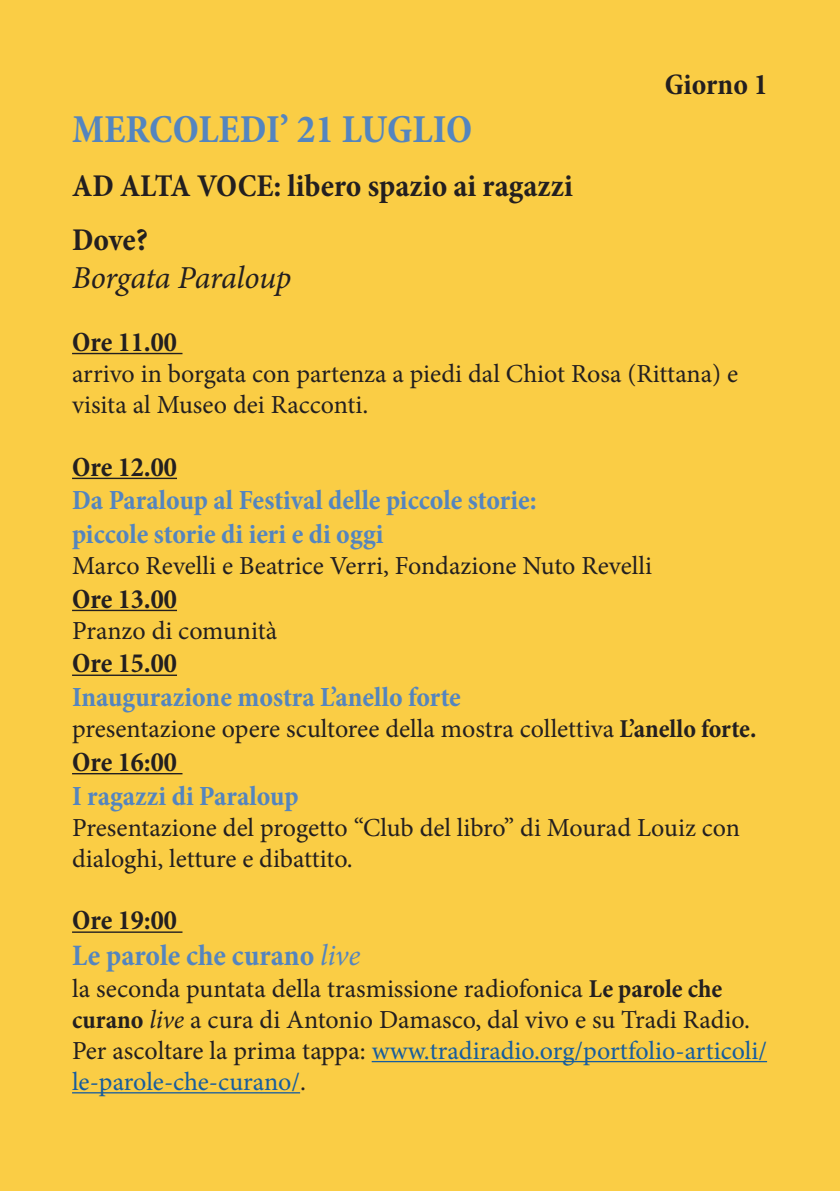
<style>
.page{position:relative;width:840px;height:1191px;background:#fff}
.page>*{position:absolute;margin:0;border:0;box-sizing:border-box;transform-origin:0 0}
.t1{font:700 condensed 40px "Minion Pro";color:#5485bf}
.t2{font:700 condensed 32px "Minion Pro";color:#231f20}
.t3{font:italic 32px "Minion Pro";letter-spacing:-.01em;color:#231f20}
.t4{font:700 condensed 30px "Minion Pro";color:#5485bf}
.t5{font:700 condensed 30px "Minion Pro";color:#231f20}
.t6{font:700 condensed 28px "Minion Pro";color:#5485bf}
.t7{font:700 condensed 28px "Minion Pro";color:#231f20}
.t8{font:26px/31.2px "Minion Pro";color:#231f20}
.t9{font:26px/31.2px "Minion Pro";color:#175d9e}
.s1{font-weight:700;font-stretch:condensed}
.s2{font-weight:400;font-style:italic;font-stretch:normal}
.s3{font-style:italic}
.s4{color:#231f20}
</style>
<div class="page">
<div style="left:0;top:0;width:839px;height:1191px;background:#facd45"></div>
<hr style="left:72px;top:353px;width:110px;height:1px;background:#231f20">
<hr style="left:72px;top:478px;width:105px;height:1px;background:#231f20">
<hr style="left:72px;top:610px;width:105px;height:1px;background:#231f20">
<hr style="left:72px;top:674px;width:105px;height:2px;background:#231f20">
<hr style="left:72px;top:773px;width:110px;height:1px;background:#231f20">
<hr style="left:72px;top:931px;width:110px;height:2px;background:#231f20">
<hr style="left:371px;top:1061px;width:395px;height:1px;background:#175d9e">
<hr style="left:72px;top:1092px;width:228px;height:1px;background:#175d9e">
<hr style="left:839px;top:0;width:1px;height:1191px;background:#facd45">
<p class="t5" style="left:664px;top:64px;width:104px">Giorno 1</p>
<p class="t1" style="left:72px;top:101px;width:401px">MERCOLEDI’ 21 LUGLIO</p>
<p class="t2" style="left:72px;top:164px;width:502px">AD ALTA VOCE: libero spazio ai ragazzi</p>
<p class="t2" style="left:72px;top:218px;width:78px">Dove?</p>
<p class="t3" style="left:72px;top:256px;width:221px">Borgata Paraloup</p>
<p class="t7" style="left:72px;top:322px;width:106px">Ore 11.00</p>
<p class="t8" style="left:72px;top:358px;width:667px">arrivo in borgata con partenza a piedi dal Chiot Rosa (Rittana) e</p>
<p class="t8" style="left:72px;top:389px;width:297px">visita al Museo dei Racconti.</p>
<p class="t7" style="left:72px;top:447px;width:106px">Ore 12.00</p>
<p class="t6" style="left:72px;top:481px;width:466px">Da Paraloup al Festival delle piccole storie:</p>
<p class="t6" style="left:72px;top:514px;width:313px">piccole storie di ieri e di oggi</p>
<p class="t8" style="left:72px;top:550px;width:581px">Marco Revelli e Beatrice Verri, Fondazione Nuto Revelli</p>
<p class="t7" style="left:72px;top:579px;width:106px">Ore 13.00</p>
<p class="t8" style="left:72px;top:615px;width:207px">Pranzo di comunità</p>
<p class="t7" style="left:72px;top:644px;width:106px">Ore 15.00</p>
<p class="t6" style="left:72px;top:678px;width:390px">Inaugurazione mostra L’anello forte</p>
<p class="t8" style="left:72px;top:713px;width:685px">presentazione opere scultoree della mostra collettiva <span class="s1">L’anello forte.</span></p>
<p class="t7" style="left:72px;top:742px;width:106px">Ore 16:00</p>
<p class="t6" style="left:72px;top:776px;width:228px">I ragazzi di Paraloup</p>
<p class="t8" style="left:72px;top:812px;width:669px">Presentazione del progetto “Club del libro” di Mourad Louiz con dialoghi, letture e dibattito.</p>
<p class="t7" style="left:72px;top:901px;width:106px">Ore 19:00</p>
<p class="t4" style="left:72px;top:935px;width:290px">Le parole che curano <span class="s2">live</span></p>
<p class="t8" style="left:72px;top:972px;width:679px">la seconda puntata della trasmissione radiofonica <span class="s1">Le parole che curano</span> <span class="s3">live</span> a cura di Antonio Damasco, dal vivo e su Tradi Radio.</p>
<p class="t9" style="left:72px;top:1035px;width:696px"><span class="s4">Per ascoltare la prima tappa:</span> www.tradiradio.org/portfolio-articoli/ le-parole-che-curano/<span class="s4">.</span></p>
</div>
